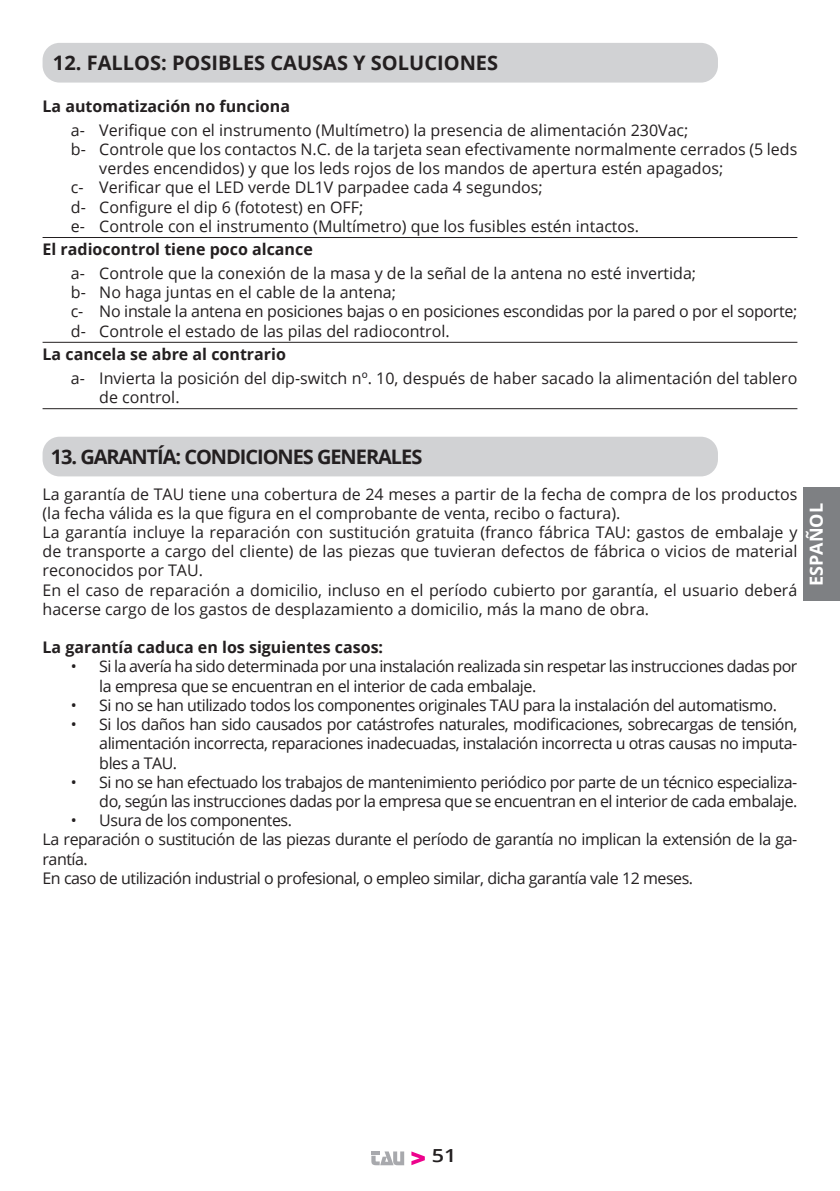
<style>
.page{position:relative;width:840px;height:1191px;background:#fff}
.page>*{position:absolute;margin:0;border:0;box-sizing:border-box;transform-origin:0 0}
.heading_1{font:700 20px "Open Sans";color:#231f20}
.heading_1-2{font:700 20px "Open Sans";letter-spacing:-.055em;color:#231f20}
.t1{font:700 18px "Open Sans";color:#fff}
.t2{font:600 18px "Open Sans";color:#231f20;scale:1.2 1}
.Rientro_5_Stacco_5{font:16px/19.2px "Open Sans";color:#231f20}
.Rientro_5_Stacco_5-2{font:16px/19.2px "Open Sans";letter-spacing:-.03em;color:#231f20}
.Stacco_5{font:700 16px "Open Sans";color:#231f20}
.Rientro_5_Stacco_5-3{font:16px "Open Sans";letter-spacing:-.02em;color:#231f20}
</style>
<div class="page">
<svg style="left:411px;top:1151px;width:13px;height:14px"></svg>
<svg style="left:371px;top:1151px;width:33px;height:14px"></svg>
<div style="left:43px;top:43px;width:674px;height:40px;background:#d1d2d4;border-radius:17px"></div>
<hr style="left:43px;top:237px;width:754px;height:1px;background:#231f20">
<hr style="left:43px;top:342px;width:754px;height:1px;background:#231f20">
<hr style="left:43px;top:408px;width:754px;height:1px;background:#231f20">
<div style="left:43px;top:437px;width:674px;height:39px;background:#d1d2d4;border-radius:17px"></div>
<div style="left:802px;top:488px;width:37px;height:113px;background:#7e8083"></div>
<p class="heading_1" style="left:53px;top:49px;width:446px">12. FALLOS: POSIBLES CAUSAS Y SOLUCIONES</p>
<p class="Stacco_5" style="left:43px;top:95px;width:249px">La automatización no funciona</p>
<p class="Rientro_5_Stacco_5" style="left:71px;top:120px;width:618px">a- Verifique con el instrumento (Multímetro) la presencia de alimentación 230Vac;</p>
<p class="Rientro_5_Stacco_5" style="left:99px;top:139px;width:699px;text-indent:-28px">b- Controle que los contactos N.C. de la tarjeta sean efectivamente normalmente cerrados (5 leds verdes encendidos) y que los leds rojos de los mandos de apertura estén apagados;</p>
<p class="Rientro_5_Stacco_5" style="left:71px;top:178px;width:473px">c- Verificar que el LED verde DL1V parpadee cada 4 segundos;</p>
<p class="Rientro_5_Stacco_5" style="left:71px;top:197px;width:294px">d- Configure el dip 6 (fototest) en OFF;</p>
<p class="Rientro_5_Stacco_5" style="left:71px;top:216px;width:569px">e- Controle con el instrumento (Multímetro) que los fusibles estén intactos.</p>
<p class="Stacco_5" style="left:43px;top:238px;width:271px">El radiocontrol tiene poco alcance</p>
<p class="Rientro_5_Stacco_5" style="left:71px;top:263px;width:626px">a- Controle que la conexión de la masa y de la señal de la antena no esté invertida;</p>
<p class="Rientro_5_Stacco_5" style="left:71px;top:282px;width:326px">b- No haga juntas en el cable de la antena;</p>
<p class="Rientro_5_Stacco_5-3" style="left:71px;top:301px;width:727px">c- No instale la antena en posiciones bajas o en posiciones escondidas por la pared o por el soporte;</p>
<p class="Rientro_5_Stacco_5" style="left:71px;top:321px;width:380px">d- Controle el estado de las pilas del radiocontrol.</p>
<p class="Stacco_5" style="left:43px;top:343px;width:245px">La cancela se abre al contrario</p>
<p class="Rientro_5_Stacco_5" style="left:99px;top:368px;width:699px;text-indent:-28px">a- Invierta la posición del dip-switch nº. 10, después de haber sacado la alimentación del tablero de control.</p>
<p class="heading_1-2" style="left:51px;top:442px;width:373px">13. GARANTÍA: CONDICIONES GENERALES</p>
<p class="Rientro_5_Stacco_5" style="left:43px;top:484px;width:756px">La garantía de TAU tiene una cobertura de 24 meses a partir de la fecha de compra de los productos (la fecha válida es la que figura en el comprobante de venta, recibo o factura).</p>
<p class="Rientro_5_Stacco_5" style="left:43px;top:522px;width:756px;text-align:justify">La garantía incluye la reparación con sustitución gratuita (franco fábrica TAU: gastos de embalaje y de transporte a cargo del cliente) de las piezas que tuvieran defectos de fábrica o vicios de material reconocidos por TAU.</p>
<p class="Rientro_5_Stacco_5" style="left:43px;top:580px;width:756px">En el caso de reparación a domicilio, incluso en el período cubierto por garantía, el usuario deberá hacerse cargo de los gastos de desplazamiento a domicilio, más la mano de obra.</p>
<p class="Stacco_5" style="left:43px;top:636px;width:342px">La garantía caduca en los siguientes casos:</p>
<p class="Rientro_5_Stacco_5-2" style="left:99px;top:656px;width:699px;text-indent:-28px">• Si la avería ha sido determinada por una instalación realizada sin respetar las instrucciones dadas por la empresa que se encuentran en el interior de cada embalaje.</p>
<p class="Rientro_5_Stacco_5-2" style="left:71px;top:695px;width:707px">• Si no se han utilizado todos los componentes originales TAU para la instalación del automatismo.</p>
<p class="Rientro_5_Stacco_5" style="left:99px;top:714px;width:699px;text-align:justify;text-indent:-28px">• Si los daños han sido causados por catástrofes naturales, modificaciones, sobrecargas de tensión, alimentación incorrecta, reparaciones inadecuadas, instalación incorrecta u otras causas no imputa&shy;bles a TAU.</p>
<p class="Rientro_5_Stacco_5-2" style="left:71px;top:772px;width:727px;text-align:right">• Si no se han efectuado los trabajos de mantenimiento periódico por parte de un técnico especializa&shy;do, según las instrucciones dadas por la empresa que se encuentran en el interior de cada embalaje.</p>
<p class="Rientro_5_Stacco_5-2" style="left:71px;top:810px;width:222px">• Usura de los componentes.</p>
<p class="Rientro_5_Stacco_5-2" style="left:43px;top:829px;width:756px">La reparación o sustitución de las piezas durante el período de garantía no implican la extensión de la ga&shy;rantía.</p>
<p class="Rientro_5_Stacco_5-2" style="left:43px;top:868px;width:651px">En caso de utilización industrial o profesional, o empleo similar, dicha garantía vale 12 meses.</p>
<p class="t1" style="left:803px;top:586px;width:84px;rotate:-90deg">ESPAÑOL</p>
<p class="t2" style="left:431px;top:1143px;width:22px">51</p>
</div>
